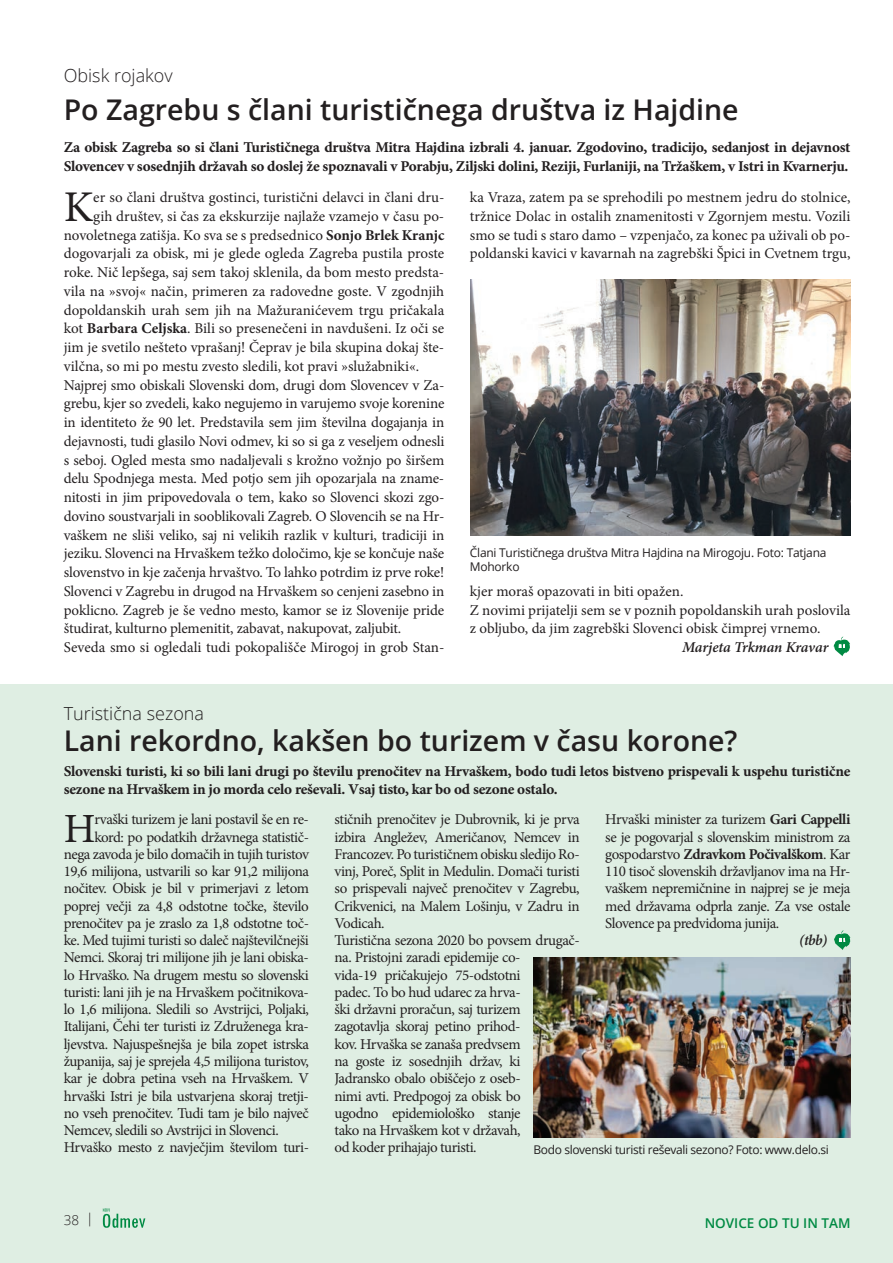
<style>
.page{position:relative;width:893px;height:1263px;background:#fff}
.page>*{position:absolute;margin:0;border:0;box-sizing:border-box;transform-origin:0 0}
.t1{font:43.8px "Minion Pro";color:#231f20}
.t2{font:41.55px "Minion Pro";color:#231f20}
.t3{font:600 28.5px "Open Sans";color:#231f20}
.t4{font:300 18px "Open Sans";color:#231f20}
.t5{font:15px/17.2px "Minion Pro";letter-spacing:-.02em;color:#231f20;text-align:justify}
.t6{font:15px/18.8px "Minion Pro";color:#231f20}
.t7{font:15px/18.8px "Minion Pro Bold Capt";letter-spacing:-.02em;color:#231f20}
.t8{font:italic 600 15px "Minion Pro";letter-spacing:-.015em;color:#231f20}
.t9{font:600 13.5px "Open Sans";color:#008a43}
.t10{font:300 13.5px "Open Sans";color:#231f20}
.t11{font:12px/14.2px "Open Sans";letter-spacing:-.02em;color:#231f20}
.s1{font-weight:700}
</style>
<div class="page">
<div style="left:0;top:685px;width:893px;height:578px;background:#dfeee3"></div>
<svg style="left:103px;top:1208px;width:42px;height:20px"></svg>
<img style="left:534px;top:958px;width:316px;height:179px">
<svg style="left:834px;top:930px;width:16px;height:20px"></svg>
<img style="left:471px;top:280px;width:379px;height:256px">
<svg style="left:834px;top:637px;width:16px;height:19px"></svg>
<p class="t4" style="left:64px;top:63px;width:110px">Obisk rojakov</p>
<h3 class="t3" style="left:64px;top:90px;width:676px">Po Zagrebu s člani turističnega društva iz Hajdine</h3>
<p class="t7" style="left:64px;top:138px;width:788px">Za obisk Zagreba so si člani Turističnega društva Mitra Hajdina izbrali 4. januar. Zgodovino, tradicijo, sedanjost in dejavnost<br>Slovencev v sosednjih državah so doslej že spoznavali v Porabju, Ziljski dolini, Reziji, Furlaniji, na Tržaškem, v Istri in Kvarnerju.</p>
<h1 class="t1" style="left:64px;top:177px;width:31px">K</h1>
<p class="t6" style="left:93px;top:188px;width:353px">er so člani društva gostinci, turistični delavci in člani dru-</p>
<p class="t5" style="left:470px;top:188px;width:382px;line-height:18.8px">ka Vraza, zatem pa se sprehodili po mestnem jedru do stolnice, tržnice Dolac in ostalih znamenitosti v Zgornjem mestu. Vozili smo se tudi s staro damo – vzpenjačo, za konec pa uživali ob po&shy;poldanski kavici v kavarnah na zagrebški Špici in Cvetnem trgu,</p>
<p class="t6" style="left:93px;top:207px;width:352px">gih društev, si čas za ekskurzije najlaže vzamejo v času po-</p>
<p class="t6" style="left:64px;top:225px;width:382px">novoletnega zatišja. Ko sva se s predsednico <span class="s1">Sonjo Brlek Kranjc</span></p>
<p class="t6" style="left:64px;top:244px;width:382px">dogovarjali za obisk, mi je glede ogleda Zagreba pustila proste</p>
<p class="t6" style="left:64px;top:263px;width:382px">roke. Nič lepšega, saj sem takoj sklenila, da bom mesto predsta-</p>
<p class="t6" style="left:64px;top:282px;width:382px">vila na »svoj« način, primeren za radovedne goste. V zgodnjih</p>
<p class="t6" style="left:64px;top:300px;width:382px">dopoldanskih urah sem jih na Mažuranićevem trgu pričakala</p>
<p class="t6" style="left:64px;top:319px;width:382px">kot <span class="s1">Barbara Celjska</span>. Bili so presenečeni in navdušeni. Iz oči se</p>
<p class="t6" style="left:64px;top:338px;width:382px">jim je svetilo nešteto vprašanj! Čeprav je bila skupina dokaj šte-</p>
<p class="t6" style="left:64px;top:357px;width:357px">vilčna, so mi po mestu zvesto sledili, kot pravi »služabniki«.</p>
<p class="t5" style="left:64px;top:376px;width:382px">Najprej smo obiskali Slovenski dom, drugi dom Slovencev v Za-</p>
<p class="t5" style="left:64px;top:395px;width:382px">grebu, kjer so zvedeli, kako negujemo in varujemo svoje korenine</p>
<p class="t5" style="left:64px;top:414px;width:382px">in identiteto že 90 let. Predstavila sem jim številna dogajanja in</p>
<p class="t5" style="left:64px;top:432px;width:382px">dejavnosti, tudi glasilo Novi odmev, ki so si ga z veseljem odnesli</p>
<p class="t5" style="left:64px;top:451px;width:382px">s seboj. Ogled mesta smo nadaljevali s krožno vožnjo po širšem</p>
<p class="t5" style="left:64px;top:470px;width:382px">delu Spodnjega mesta. Med potjo sem jih opozarjala na zname-</p>
<p class="t5" style="left:64px;top:489px;width:382px">nitosti in jim pripovedovala o tem, kako so Slovenci skozi zgo-</p>
<p class="t5" style="left:64px;top:507px;width:382px">dovino soustvarjali in sooblikovali Zagreb. O Slovencih se na Hr-</p>
<p class="t5" style="left:64px;top:526px;width:382px">vaškem ne sliši veliko, saj ni velikih razlik v kulturi, tradiciji in</p>
<p class="t5" style="left:64px;top:545px;width:382px">jeziku. Slovenci na Hrvaškem težko določimo, kje se končuje naše</p>
<p class="t5" style="left:64px;top:564px;width:382px">slovenstvo in kje začenja hrvaštvo. To lahko potrdim iz prve roke!</p>
<p class="t5" style="left:64px;top:582px;width:382px">Slovenci v Zagrebu in drugod na Hrvaškem so cenjeni zasebno in</p>
<p class="t5" style="left:64px;top:601px;width:382px">poklicno. Zagreb je še vedno mesto, kamor se iz Slovenije pride</p>
<p class="t5" style="left:64px;top:620px;width:339px">študirat, kulturno plemenitit, zabavat, nakupovat, zaljubit.</p>
<p class="t6" style="left:64px;top:638px;width:382px">Seveda smo si ogledali tudi pokopališče Mirogoj in grob Stan-</p>
<p class="t11" style="left:470px;top:545px;width:358px">Člani Turističnega društva Mitra Hajdina na Mirogoju. Foto: Tatjana<br>Mohorko</p>
<p class="t6" style="left:470px;top:582px;width:382px">kjer moraš opazovati in biti opažen.<br>Z novimi prijatelji sem se v poznih popoldanskih urah poslovila z obljubo, da jim zagrebški Slovenci obisk čimprej vrnemo.</p>
<p class="t8" style="left:682px;top:637px;width:148px">Marjeta Trkman Kravar</p>
<p class="t4" style="left:64px;top:701px;width:142px">Turistična sezona</p>
<h3 class="t3" style="left:64px;top:721px;width:675px">Lani rekordno, kakšen bo turizem v času korone?</h3>
<p class="t7" style="left:64px;top:762px;width:788px">Slovenski turisti, ki so bili lani drugi po številu prenočitev na Hrvaškem, bodo tudi letos bistveno prispevali k uspehu turistične sezone na Hrvaškem in jo morda celo reševali. Vsaj tisto, kar bo od sezone ostalo.</p>
<h2 class="t2" style="left:64px;top:801px;width:33px">H</h2>
<p class="t5" style="left:94px;top:811px;width:216px">rvaški turizem je lani postavil še en re-</p>
<p class="t5" style="left:334px;top:811px;width:247px;text-align:left">stičnih prenočitev je Dubrovnik, ki je prva izbira Angležev, Američanov, Nemcev in Francozev. Po turističnem obisku sledijo Ro&shy;vinj, Poreč, Split in Medulin. Domači turisti so prispevali največ prenočitev v Zagrebu, Crikvenici, na Malem Lošinju, v Zadru in Vodicah.<br>Turistična sezona 2020 bo povsem drugač&shy;na. Pristojni zaradi epidemije co-<br>vida-19 pričakujejo 75-odstotni<br>padec. To bo hud udarec za hrva-<br>ški državni proračun, saj turizem<br>zagotavlja skoraj petino prihod-<br>kov. Hrvaška se zanaša predvsem<br>na goste iz sosednjih držav, ki Jadransko obalo obiščejo z oseb-<br>nimi avti. Predpogoj za obisk bo<br>ugodno epidemiološko stanje<br>tako na Hrvaškem kot v državah,<br>od koder prihajajo turisti.</p>
<p class="t5" style="left:605px;top:811px;width:247px">Hrvaški minister za turizem <span class="s1">Gari Cappelli </span>se je pogovarjal s slovenskim ministrom za gospodarstvo <span class="s1">Zdravkom Počivalškom</span>. Kar 110 tisoč slovenskih državljanov ima na Hr&shy;vaškem nepremičnine in najprej se je meja med državama odprla zanje. Za vse ostale Slovence pa predvidoma junija.</p>
<p class="t5" style="left:94px;top:828px;width:216px">kord: po podatkih državnega statistič-</p>
<p class="t5" style="left:64px;top:846px;width:247px">nega zavoda je bilo domačih in tujih turistov</p>
<p class="t5" style="left:64px;top:863px;width:247px">19,6 milijona, ustvarili so kar 91,2 milijona</p>
<p class="t5" style="left:64px;top:880px;width:247px">nočitev. Obisk je bil v primerjavi z letom</p>
<p class="t5" style="left:64px;top:897px;width:247px">poprej večji za 4,8 odstotne točke, število</p>
<p class="t5" style="left:64px;top:915px;width:247px">prenočitev pa je zraslo za 1,8 odstotne toč-</p>
<p class="t5" style="left:64px;top:932px;width:247px">ke. Med tujimi turisti so daleč najštevilčnejši</p>
<p class="t5" style="left:64px;top:949px;width:247px">Nemci. Skoraj tri milijone jih je lani obiska-</p>
<p class="t5" style="left:64px;top:966px;width:247px">lo Hrvaško. Na drugem mestu so slovenski</p>
<p class="t5" style="left:64px;top:984px;width:247px">turisti: lani jih je na Hrvaškem počitnikova-</p>
<p class="t5" style="left:64px;top:1001px;width:247px">lo 1,6 milijona. Sledili so Avstrijci, Poljaki,</p>
<p class="t5" style="left:64px;top:1018px;width:247px">Italijani, Čehi ter turisti iz Združenega kra-</p>
<p class="t5" style="left:64px;top:1035px;width:247px">ljevstva. Najuspešnejša je bila zopet istrska</p>
<p class="t5" style="left:64px;top:1053px;width:247px">županija, saj je sprejela 4,5 milijona turistov,</p>
<p class="t5" style="left:64px;top:1070px;width:247px">kar je dobra petina vseh na Hrvaškem. V</p>
<p class="t5" style="left:64px;top:1087px;width:247px">hrvaški Istri je bila ustvarjena skoraj tretji-</p>
<p class="t5" style="left:64px;top:1104px;width:247px">no vseh prenočitev. Tudi tam je bilo največ</p>
<p class="t5" style="left:64px;top:1122px;width:216px">Nemcev, sledili so Avstrijci in Slovenci.</p>
<p class="t5" style="left:64px;top:1139px;width:247px">Hrvaško mesto z navječjim številom turi-</p>
<p class="t8" style="left:799px;top:930px;width:30px">(tbb)</p>
<p class="t11" style="left:533px;top:1142px;width:297px">Bodo slovenski turisti reševali sezono? Foto: www.delo.si</p>
<p class="t10" style="left:64px;top:1211px;width:31px">38 |</p>
<p class="t9" style="left:705px;top:1214px;width:147px">NOVICE OD TU IN TAM</p>
</div>
